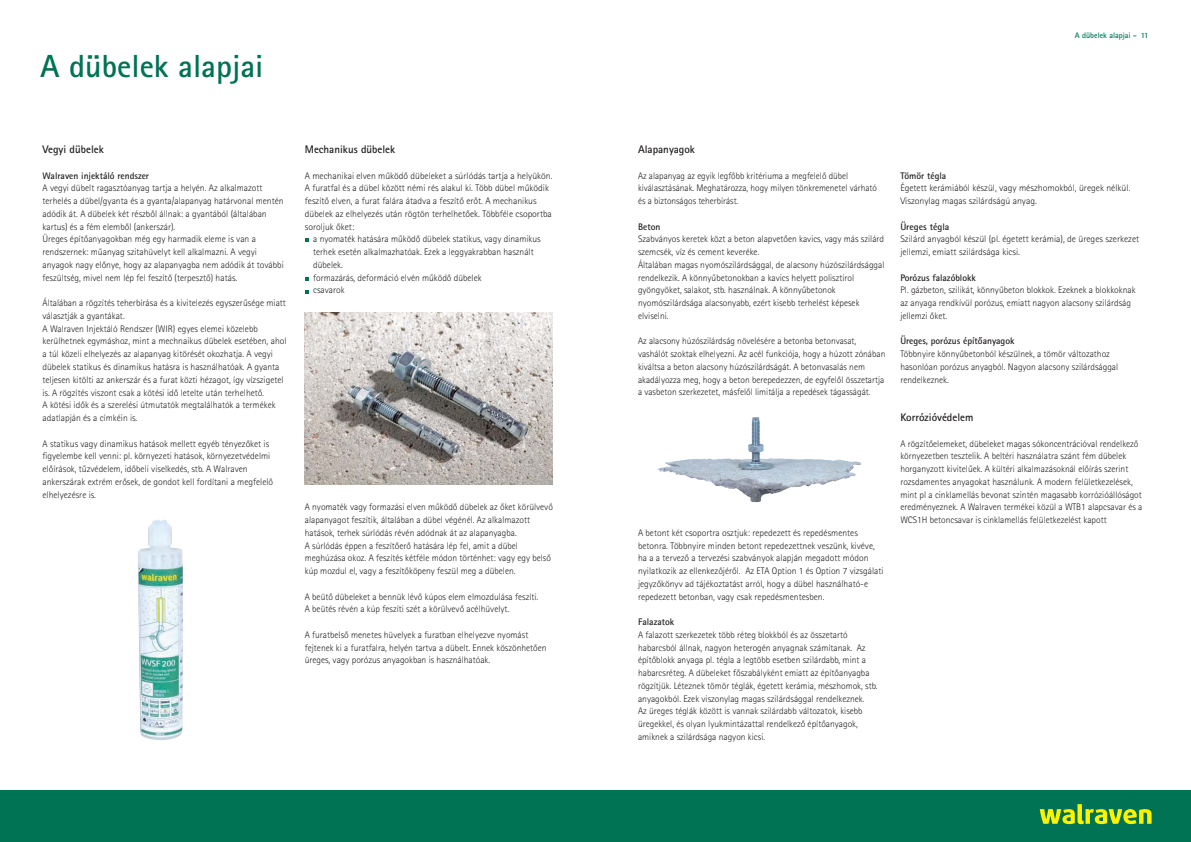
<style>
.page{position:relative;width:1191px;height:842px;background:#fff}
.page>*{position:absolute;margin:0;border:0;box-sizing:border-box;transform-origin:0 0}
.t1{font:700 32px "Rotis Sans Serif Std";color:#007355}
.t2{font:700 11px "Rotis Sans Serif Std";color:#231f20}
.t3{font:300 9.5px/12.8px "Rotis Sans Serif Std";color:#231f20}
.t4{font:700 9.5px "Rotis Sans Serif Std";color:#231f20}
.t5{font:700 8px "Rotis Sans Serif Std";color:#007355}
</style>
<div class="page">
<div style="left:0;top:791px;width:1191px;height:51px;background:#007355"></div>
<svg style="left:1039px;top:804px;width:112px;height:20px"></svg>
<svg style="left:305px;top:239px;width:4px;height:3px"></svg>
<svg style="left:305px;top:277px;width:4px;height:4px"></svg>
<svg style="left:305px;top:290px;width:4px;height:3px"></svg>
<img style="left:138px;top:520px;width:45px;height:220px">
<img style="left:305px;top:313px;width:248px;height:172px">
<img style="left:672px;top:417px;width:83px;height:45px">
<h1 class="t1" style="left:40px;top:54px;width:225px">A dübelek alapjai</h1>
<p class="t2" style="left:43px;top:145px;width:63px">Vegyi dübelek</p>
<p class="t4" style="left:43px;top:172px;width:108px">Walraven injektáló rendszer</p>
<p class="t3" style="left:43px;top:183px;width:243px">A vegyi dübelt ragasztóanyag tartja a helyén. Az alkalmazott terhelés a dübel/gyanta és a gyanta/alapanyag határvonal mentén adódik át. A dübelek két részből állnak: a gyantából (általában kartus) és a fém elemből (ankerszár).<br>Üreges építőanyagokban még egy harmadik eleme is van a rendszernek: műanyag szitahüvelyt kell alkalmazni. A vegyi anyagok nagy előnye, hogy az alapanyagba nem adódik át további feszültség, mivel nem lép fel feszítő (terpesztő) hatás.</p>
<p class="t3" style="left:43px;top:297px;width:245px">Általában a rögzítés teherbírása és a kivitelezés egyszerűsége miatt választják a gyantákat.<br>A Walraven Injektáló Rendszer (WIR) egyes elemei közelebb kerülhetnek egymáshoz, mint a mechnaikus dübelek esetében, ahol a túl közeli elhelyezés az alapanyag kitörését okozhatja. A vegyi dübelek statikus és dinamikus hatásra is használhatóak. A gyanta teljesen kitölti az ankerszár és a furat közti hézagot, így vízszigetel is. A rögzítés viszont csak a kötési idő letelte után terhelhető.<br>A kötési idők és a szerelési útmutatók megtalálhatók a termékek adatlapján és a címkéin is.</p>
<p class="t3" style="left:43px;top:438px;width:232px">A statikus vagy dinamikus hatások mellett egyéb tényezőket is figyelembe kell venni: pl. környezeti hatások, környezetvédelmi előírások, tűzvédelem, időbeli viselkedés, stb. A Walraven ankerszárak extrém erősek, de gondot kell fordítani a megfelelő elhelyezésre is.</p>
<p class="t2" style="left:305px;top:145px;width:92px">Mechanikus dübelek</p>
<p class="t3" style="left:305px;top:170px;width:249px">A mechanikai elven működő dübeleket a súrlódás tartja a helyükön.<br>A furatfal és a dübel között némi rés alakul ki. Több dübel működik feszítő elven, a furat falára átadva a feszítő erőt. A mechanikus dübelek az elhelyezés után rögtön terhelhetőek. Többféle csoportba soroljuk őket:</p>
<p class="t3" style="left:313px;top:234px;width:229px">a nyomaték hatására működő dübelek statikus, vagy dinamikus terhek esetén alkalmazhatóak. Ezek a leggyakrabban használt dübelek.<br>formazárás, deformáció elvén működő dübelek<br>csavarok</p>
<p class="t3" style="left:305px;top:502px;width:250px">A nyomaték vagy formazási elven működő dübelek az őket körülvevő alapanyagot feszítik, általában a dübel végénél. Az alkalmazott hatások, terhek súrlódás révén adódnak át az alapanyagba.<br>A súrlódás éppen a feszítőerő hatására lép fel, amit a dübel meghúzása okoz. A feszítés kétféle módon történhet: vagy egy belső kúp mozdul el, vagy a feszítőköpeny feszül meg a dübelen.</p>
<p class="t3" style="left:305px;top:591px;width:235px">A beütő dübeleket a bennük lévő kúpos elem elmozdulása feszíti.<br>A beütés révén a kúp feszíti szét a körülvevő acélhüvelyt.</p>
<p class="t3" style="left:305px;top:629px;width:243px">A furatbelső menetes hüvelyek a furatban elhelyezve nyomást fejtenek ki a furatfalra, helyén tartva a dübelt. Ennek köszönhetően üreges, vagy porózus anyagokban is használhatóak.</p>
<p class="t5" style="left:1074px;top:33px;width:75px">A dübelek alapjai - 11</p>
<p class="t2" style="left:638px;top:145px;width:59px">Alapanyagok</p>
<p class="t3" style="left:638px;top:170px;width:240px">Az alapanyag az egyik legfőbb kritériuma a megfelelő dübel kiválasztásának. Meghatározza, hogy milyen tönkremenetel várható és a biztonságos teherbírást.</p>
<p class="t4" style="left:638px;top:223px;width:24px">Beton</p>
<p class="t3" style="left:638px;top:234px;width:248px">Szabványos keretek közt a beton alapvetően kavics, vagy más szilárd szemcsék, víz és cement keveréke.<br>Általában magas nyomószilárdsággal, de alacsony húzószilárdsággal rendelkezik. A könnyűbetonokban a kavics helyett polisztirol gyöngyöket, salakot, stb. használnak. A könnyűbetonok nyomószilárdsága alacsonyabb, ezért kisebb terhelést képesek elviselni.</p>
<p class="t3" style="left:638px;top:336px;width:249px">Az alacsony húzószilárdság növelésére a betonba betonvasat, vashálót szoktak elhelyezni. Az acél funkciója, hogy a húzott zónában kiváltsa a beton alacsony húzószilárdságát. A betonvasalás nem akadályozza meg, hogy a beton berepedezzen, de egyfelől összetartja a vasbeton szerkezetet, másfelől limitálja a repedések tágasságát.</p>
<p class="t3" style="left:638px;top:527px;width:247px">A betont két csoportra osztjuk: repedezett és repedésmentes betonra. Többnyire minden betont repedezettnek veszünk, kivéve, ha a a tervező a tervezési szabványok alapján megadott módon nyilatkozik az ellenkezőjéről. Az ETA Option 1 és Option 7 vizsgálati jegyzőkönyv ad tájékoztatást arról, hogy a dübel használható-e repedezett betonban, vagy csak repedésmentesben.</p>
<p class="t4" style="left:638px;top:618px;width:38px">Falazatok</p>
<p class="t3" style="left:638px;top:629px;width:241px">A falazott szerkezetek több réteg blokkból és az összetartó habarcsból állnak, nagyon heterogén anyagnak számítanak. Az építőblokk anyaga pl. tégla a legtöbb esetben szilárdabb, mint a habarcsréteg. A dübeleket főszabályként emiatt az építőanyagba rögzítjük. Léteznek tömör téglák, égetett kerámia, mészhomok, stb. anyagokból. Ezek viszonylag magas szilárdsággal rendelkeznek.<br>Az üreges téglák között is vannak szilárdabb változatok, kisebb üregekkel, és olyan lyukmintázattal rendelkező építőanyagok, amiknek a szilárdsága nagyon kicsi.</p>
<p class="t4" style="left:900px;top:172px;width:47px">Tömör tégla</p>
<p class="t3" style="left:900px;top:183px;width:232px">Égetett kerámiából készül, vagy mészhomokból, üregek nélkül.<br>Viszonylag magas szilárdságú anyag.</p>
<p class="t4" style="left:900px;top:223px;width:51px">Üreges tégla</p>
<p class="t3" style="left:900px;top:234px;width:240px">Szilárd anyagból készül (pl. égetett kerámia), de üreges szerkezet jellemzi, emiatt szilárdsága kicsi.</p>
<p class="t4" style="left:900px;top:274px;width:77px">Porózus falazóblokk</p>
<p class="t3" style="left:900px;top:285px;width:237px">Pl. gázbeton, szilikát, könnyűbeton blokkok. Ezeknek a blokkoknak az anyaga rendkívül porózus, emiatt nagyon alacsony szilárdság jellemzi őket.</p>
<p class="t4" style="left:900px;top:338px;width:116px">Üreges, porózus építőanyagok</p>
<p class="t3" style="left:900px;top:348px;width:219px">Többnyire könnyűbetonból készülnek, a tömör változathoz hasonlóan porózus anyagból. Nagyon alacsony szilárdsággal rendelkeznek.</p>
<p class="t2" style="left:900px;top:413px;width:75px">Korrózióvédelem</p>
<p class="t3" style="left:900px;top:438px;width:244px">A rögzítőelemeket, dübeleket magas sókoncentrációval rendelkező környezetben tesztelik. A beltéri használatra szánt fém dübelek horganyzott kivitelűek. A kültéri alkalmazásoknál előírás szerint rozsdamentes anyagokat használunk. A modern felületkezelések, mint pl a cinklamellás bevonat szintén magasabb korrózióállóságot eredményeznek. A Walraven termékei közül a WTB1 alapcsavar és a WCS1H betoncsavar is cinklamellás felületkezelést kapott</p>
</div>
